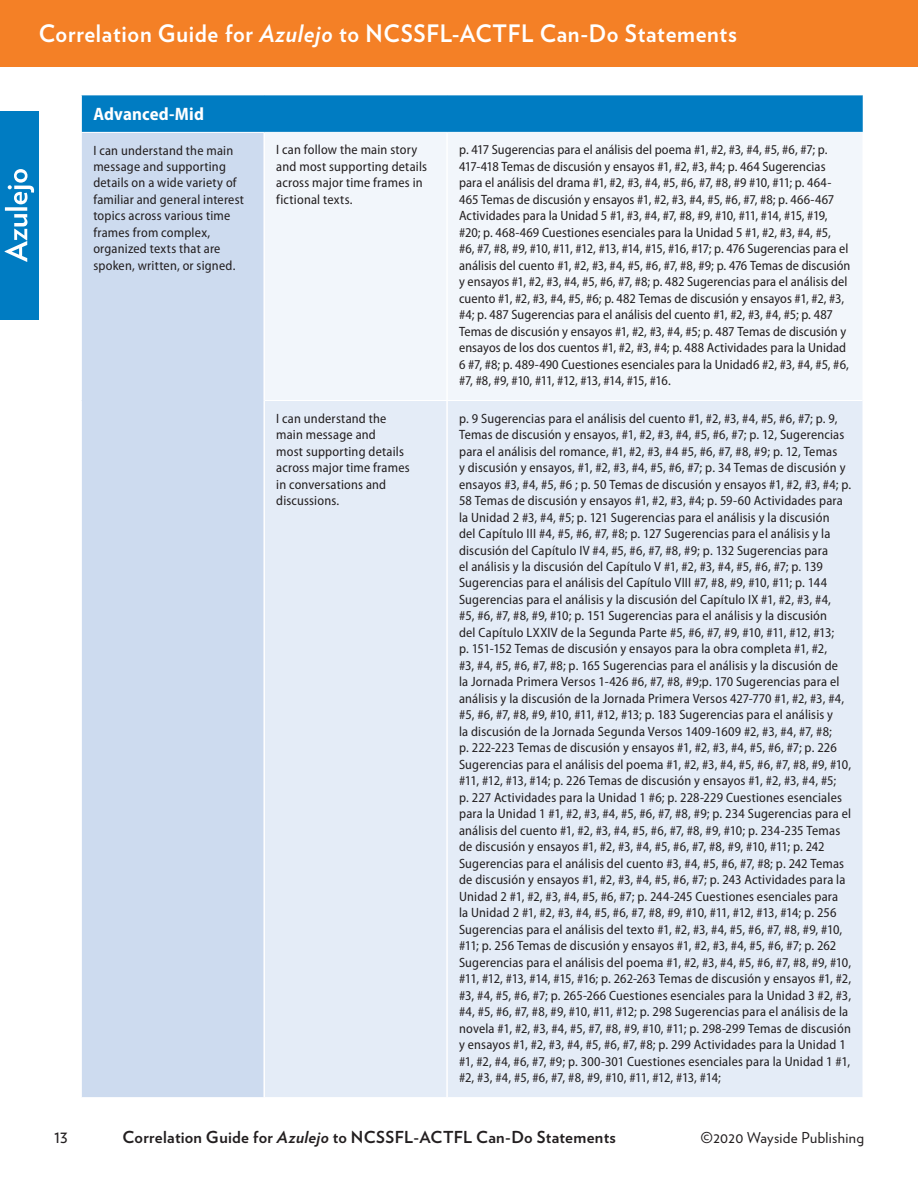
<style>
.page{position:relative;width:918px;height:1188px;background:#fff}
.page>*{position:absolute;margin:0;border:0;box-sizing:border-box;transform-origin:0 0}
.t1{font:700 24px "Verlag";letter-spacing:.03em;color:#fff;scale:.95 1}
.t2{font:700 semi-condensed 18px "Myriad Pro";letter-spacing:.01em;color:#fff}
.t3{font:18px "Verlag";color:#231f20}
.t4{font:700 16.5px "Verlag";letter-spacing:.02em;color:#231f20}
.t5{font:15px "Verlag";letter-spacing:.02em;color:#231f20}
.t6{font:semi-condensed 13.5px/16.5px "Myriad Pro";letter-spacing:.01em;color:#231f20}
.s1{font-style:italic}
</style>
<div class="page">
<div style="left:0;top:0;width:918px;height:67px;background:#f48026"></div>
<div style="left:0;top:111px;width:39px;height:209px;background:#007cc2"></div>
<svg style="left:5px;top:169px;width:29px;height:93px"></svg>
<div style="left:81px;top:95px;width:782px;height:37px;background:#007cc2"></div>
<div style="left:81px;top:132px;width:183px;height:966px;background:#cddbef"></div>
<div style="left:265px;top:133px;width:597px;height:267px;background:#f2f6fb"></div>
<div style="left:265px;top:401px;width:597px;height:696px;background:#e4ecf7"></div>
<hr style="left:81px;top:133px;width:1px;height:267px;background:#fff">
<hr style="left:81px;top:400px;width:1px;height:697px;background:#fff">
<hr style="left:263px;top:133px;width:2px;height:267px;background:#fff">
<hr style="left:446px;top:133px;width:2px;height:267px;background:#fff">
<hr style="left:263px;top:400px;width:2px;height:697px;background:#fff">
<hr style="left:446px;top:401px;width:2px;height:696px;background:#fff">
<hr style="left:81px;top:132px;width:183px;height:1px;background:#fff">
<hr style="left:81px;top:1097px;width:183px;height:1px;background:#fff">
<hr style="left:81px;top:95px;width:1px;height:37px;background:#fff">
<h1 class="t1" style="left:39px;top:15px;width:736px">Correlation Guide for <span class="s1">Azulejo</span> to NCSSFL-ACTFL Can-Do Statements</h1>
<h2 class="t2" style="left:93px;top:104px;width:112px">Advanced-Mid</h2>
<p class="t6" style="left:93px;top:142px;width:152px">I can understand the main message and supporting details on a wide variety of familiar and general interest topics across various time frames from complex, organized texts that are spoken, written, or signed.</p>
<p class="t6" style="left:276px;top:142px;width:152px">I can follow the main story and most supporting details across major time frames in fictional texts.</p>
<p class="t6" style="left:459px;top:142px;width:393px">p. 417 Sugerencias para el análisis del poema #1, #2, #3, #4, #5, #6, #7; p.<br>417-418 Temas de discusión y ensayos #1, #2, #3, #4; p. 464 Sugerencias para el análisis del drama #1, #2, #3, #4, #5, #6, #7, #8, #9 #10, #11; p. 464- 465 Temas de discusión y ensayos #1, #2, #3, #4, #5, #6, #7, #8; p. 466-467<br>Actividades para la Unidad 5 #1, #3, #4, #7, #8, #9, #10, #11, #14, #15, #19, #20; p. 468-469 Cuestiones esenciales para la Unidad 5 #1, #2, #3, #4, #5,<br>#6, #7, #8, #9, #10, #11, #12, #13, #14, #15, #16, #17; p. 476 Sugerencias para el análisis del cuento #1, #2, #3, #4, #5, #6, #7, #8, #9; p. 476 Temas de discusión y ensayos #1, #2, #3, #4, #5, #6, #7, #8; p. 482 Sugerencias para el análisis del cuento #1, #2, #3, #4, #5, #6; p. 482 Temas de discusión y ensayos #1, #2, #3, #4; p. 487 Sugerencias para el análisis del cuento #1, #2, #3, #4, #5; p. 487<br>Temas de discusión y ensayos #1, #2, #3, #4, #5; p. 487 Temas de discusión y ensayos de los dos cuentos #1, #2, #3, #4; p. 488 Actividades para la Unidad 6 #7, #8; p. 489-490 Cuestiones esenciales para la Unidad6 #2, #3, #4, #5, #6, #7, #8, #9, #10, #11, #12, #13, #14, #15, #16.</p>
<p class="t6" style="left:276px;top:410px;width:135px">I can understand the main message and<br>most supporting details across major time frames in conversations and discussions.</p>
<p class="t6" style="left:459px;top:410px;width:394px">p. 9 Sugerencias para el análisis del cuento #1, #2, #3, #4, #5, #6, #7; p. 9, Temas de discusión y ensayos, #1, #2, #3, #4, #5, #6, #7; p. 12, Sugerencias para el análisis del romance, #1, #2, #3, #4 #5, #6, #7, #8, #9; p. 12, Temas<br>y discusión y ensayos, #1, #2, #3, #4, #5, #6, #7; p. 34 Temas de discusión y ensayos #3, #4, #5, #6 ; p. 50 Temas de discusión y ensayos #1, #2, #3, #4; p.<br>58 Temas de discusión y ensayos #1, #2, #3, #4; p. 59-60 Actividades para la Unidad 2 #3, #4, #5; p. 121 Sugerencias para el análisis y la discusión<br>del Capítulo III #4, #5, #6, #7, #8; p. 127 Sugerencias para el análisis y la discusión del Capítulo IV #4, #5, #6, #7, #8, #9; p. 132 Sugerencias para<br>el análisis y la discusión del Capítulo V #1, #2, #3, #4, #5, #6, #7; p. 139<br>Sugerencias para el análisis del Capítulo VIII #7, #8, #9, #10, #11; p. 144<br>Sugerencias para el análisis y la discusión del Capítulo IX #1, #2, #3, #4,<br>#5, #6, #7, #8, #9, #10; p. 151 Sugerencias para el análisis y la discusión<br>del Capítulo LXXIV de la Segunda Parte #5, #6, #7, #9, #10, #11, #12, #13;<br>p. 151-152 Temas de discusión y ensayos para la obra completa #1, #2,<br>#3, #4, #5, #6, #7, #8; p. 165 Sugerencias para el análisis y la discusión de<br>la Jornada Primera Versos 1-426 #6, #7, #8, #9;p. 170 Sugerencias para el análisis y la discusión de la Jornada Primera Versos 427-770 #1, #2, #3, #4, #5, #6, #7, #8, #9, #10, #11, #12, #13; p. 183 Sugerencias para el análisis y<br>la discusión de la Jornada Segunda Versos 1409-1609 #2, #3, #4, #7, #8;<br>p. 222-223 Temas de discusión y ensayos #1, #2, #3, #4, #5, #6, #7; p. 226<br>Sugerencias para el análisis del poema #1, #2, #3, #4, #5, #6, #7, #8, #9, #10, #11, #12, #13, #14; p. 226 Temas de discusión y ensayos #1, #2, #3, #4, #5;<br>p. 227 Actividades para la Unidad 1 #6; p. 228-229 Cuestiones esenciales para la Unidad 1 #1, #2, #3, #4, #5, #6, #7, #8, #9; p. 234 Sugerencias para el análisis del cuento #1, #2, #3, #4, #5, #6, #7, #8, #9, #10; p. 234-235 Temas de discusión y ensayos #1, #2, #3, #4, #5, #6, #7, #8, #9, #10, #11; p. 242<br>Sugerencias para el análisis del cuento #3, #4, #5, #6, #7, #8; p. 242 Temas de discusión y ensayos #1, #2, #3, #4, #5, #6, #7; p. 243 Actividades para la Unidad 2 #1, #2, #3, #4, #5, #6, #7; p. 244-245 Cuestiones esenciales para<br>la Unidad 2 #1, #2, #3, #4, #5, #6, #7, #8, #9, #10, #11, #12, #13, #14; p. 256<br>Sugerencias para el análisis del texto #1, #2, #3, #4, #5, #6, #7, #8, #9, #10, #11; p. 256 Temas de discusión y ensayos #1, #2, #3, #4, #5, #6, #7; p. 262<br>Sugerencias para el análisis del poema #1, #2, #3, #4, #5, #6, #7, #8, #9, #10, #11, #12, #13, #14, #15, #16; p. 262-263 Temas de discusión y ensayos #1, #2, #3, #4, #5, #6, #7; p. 265-266 Cuestiones esenciales para la Unidad 3 #2, #3, #4, #5, #6, #7, #8, #9, #10, #11, #12; p. 298 Sugerencias para el análisis de la novela #1, #2, #3, #4, #5, #7, #8, #9, #10, #11; p. 298-299 Temas de discusión y ensayos #1, #2, #3, #4, #5, #6, #7, #8; p. 299 Actividades para la Unidad 1 #1, #2, #4, #6, #7, #9; p. 300-301 Cuestiones esenciales para la Unidad 1 #1, #2, #3, #4, #5, #6, #7, #8, #9, #10, #11, #12, #13, #14;</p>
<h2 class="t3" style="left:54px;top:1126px;width:15px">13</h2>
<p class="t4" style="left:123px;top:1124px;width:495px">Correlation Guide for <span class="s1">Azulejo</span> to NCSSFL-ACTFL Can-Do Statements</p>
<p class="t5" style="left:701px;top:1129px;width:165px">©2020 Wayside Publishing</p>
</div>
